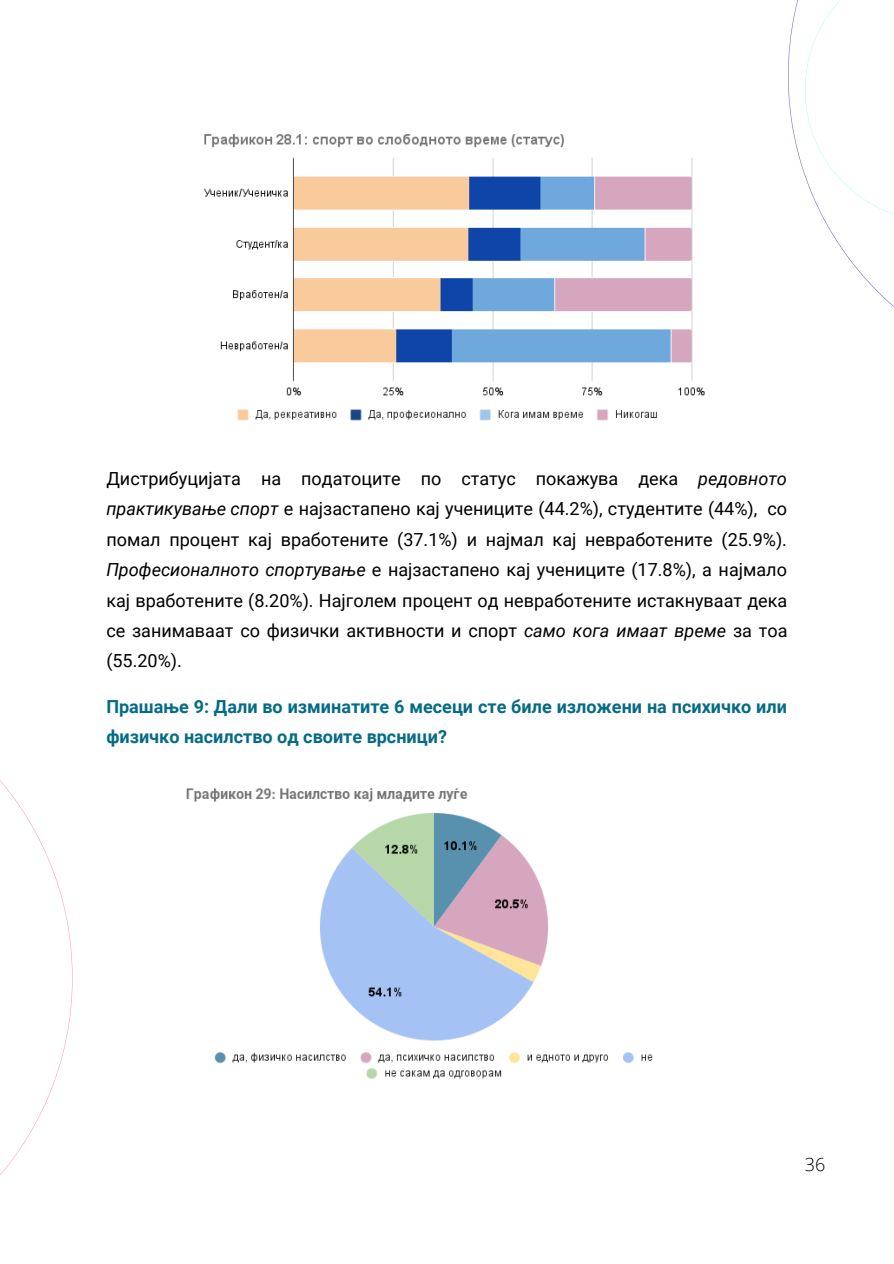
<style>
.page{position:relative;width:894px;height:1264px;background:#fff}
.page>*{position:absolute;margin:0;border:0;box-sizing:border-box;transform-origin:0 0}
.t1{font:18px/30.5px "Roboto";color:#000;text-align:justify}
.t2{font:700 18px/30.5px "Roboto";color:#056b86}
.t3{font:300 18px "Open Sans";color:#000}
.s1{font-style:italic}
</style>
<div class="page">
<svg style="left:788px;top:0;width:105px;height:306px"></svg>
<svg style="left:0;top:780px;width:73px;height:396px"></svg>
<img style="left:203px;top:134px;width:502px;height:287px">
<img style="left:186px;top:787px;width:467px;height:292px">
<p class="t1" style="left:106px;top:463px;width:682px">Дистрибуцијата на податоците по статус покажува дека <span class="s1">редовното практикување спорт</span> е најзастапено кај учениците (44.2%), студентите (44%), со помал процент кај вработените (37.1%) и најмал кај невработените (25.9%).<br><span class="s1">Професионалното спортување</span> е најзастапено кај учениците (17.8%), а најмало кај вработените (8.20%). Најголем процент од невработените истакнуваат дека се занимаваат со физички активности и спорт <span class="s1">само кога имаат време</span> за тоа (55.20%).</p>
<p class="t2" style="left:106px;top:691px;width:682px">Прашање 9: Дали во изминатите 6 месеци сте биле изложени на психичко или физичко насилство од своите врсници?</p>
<p class="t3" style="left:804px;top:1151px;width:22px">36</p>
</div>
